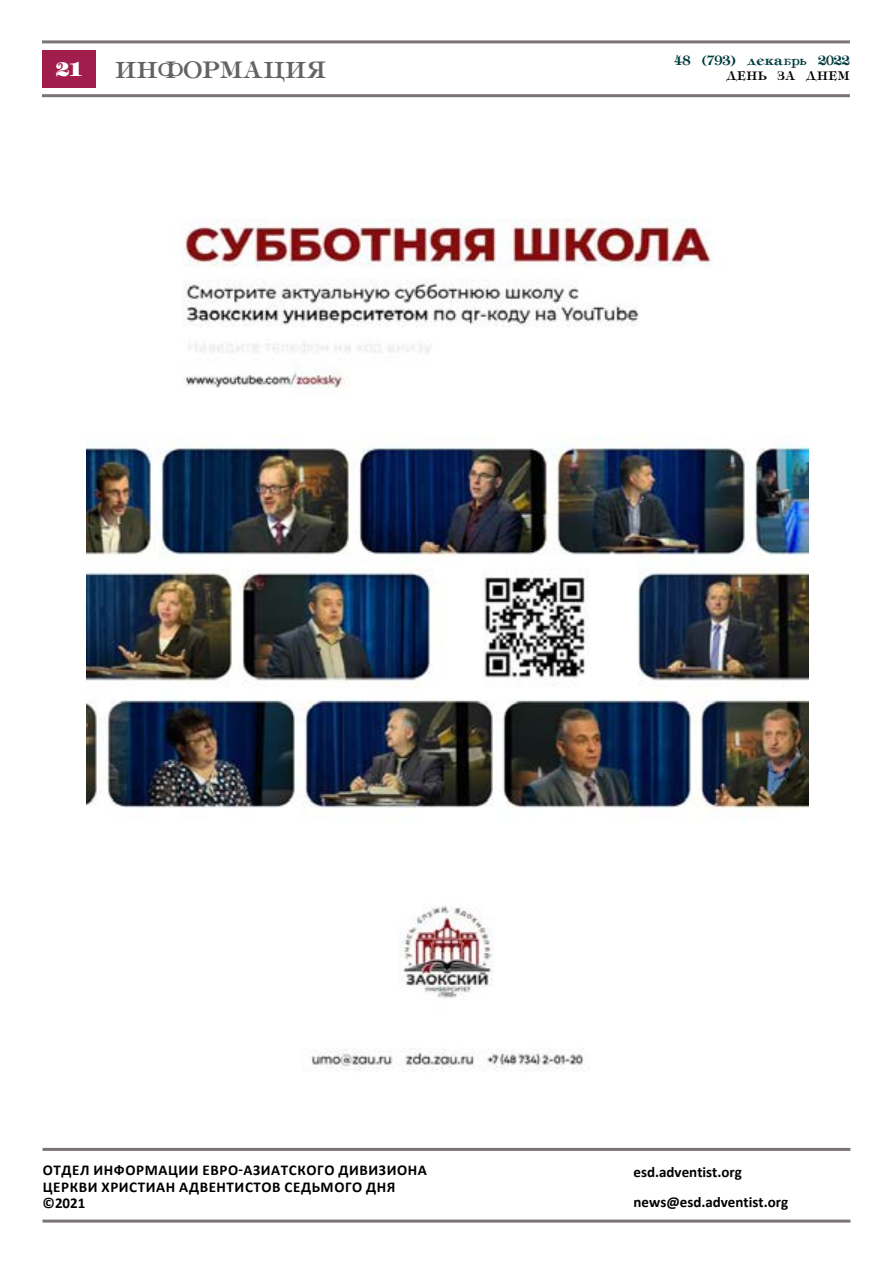
<style>
.page{position:relative;width:893px;height:1263px;background:#fff}
.page>*{position:absolute;margin:0;border:0;box-sizing:border-box;transform-origin:0 0}
.t1{font:28.5px "Tiffany";color:#636363}
.t2{font:800 24px "Tiff";color:#fff}
.t3{font:16.5px "Tiffany";color:#003c3e}
.t4{font:700 15px/16.5px "Calibri";letter-spacing:.04em;color:#000}
.t5{font:700 15px/30px "Calibri";color:#000}
.t6{font:15px "Tiffany";color:#000}
</style>
<div class="page">
<hr style="left:42px;top:40px;width:808px;height:3px;background:#7c7472">
<hr style="left:42px;top:94px;width:808px;height:3px;background:#7c7472">
<div style="left:43px;top:51px;width:53px;height:37px;background:#a11d4c"></div>
<hr style="left:43px;top:1219px;width:807px;height:3px;background:#7c7472">
<hr style="left:43px;top:1148px;width:807px;height:3px;background:#7c7472">
<img style="left:86px;top:219px;width:723px;height:853px">
<h2 class="t2" style="left:56px;top:56px;width:28px">21</h2>
<p class="t3" style="left:674px;top:52px;width:178px">48 (793) декабрь 2022</p>
<h1 class="t1" style="left:116px;top:56px;width:213px">ИНФОРМАЦИЯ</h1>
<p class="t6" style="left:726px;top:68px;width:125px">ДЕНЬ ЗА ДНЕМ</p>
<p class="t4" style="left:43px;top:1162px;width:386px">ОТДЕЛ ИНФОРМАЦИИ ЕВРО-АЗИАТСКОГО ДИВИЗИОНА<br>ЦЕРКВИ ХРИСТИАН АДВЕНТИСТОВ СЕДЬМОГО ДНЯ ©2021</p>
<p class="t5" style="left:634px;top:1157px;width:156px">esd.adventist.org news@esd.adventist.org</p>
</div>
